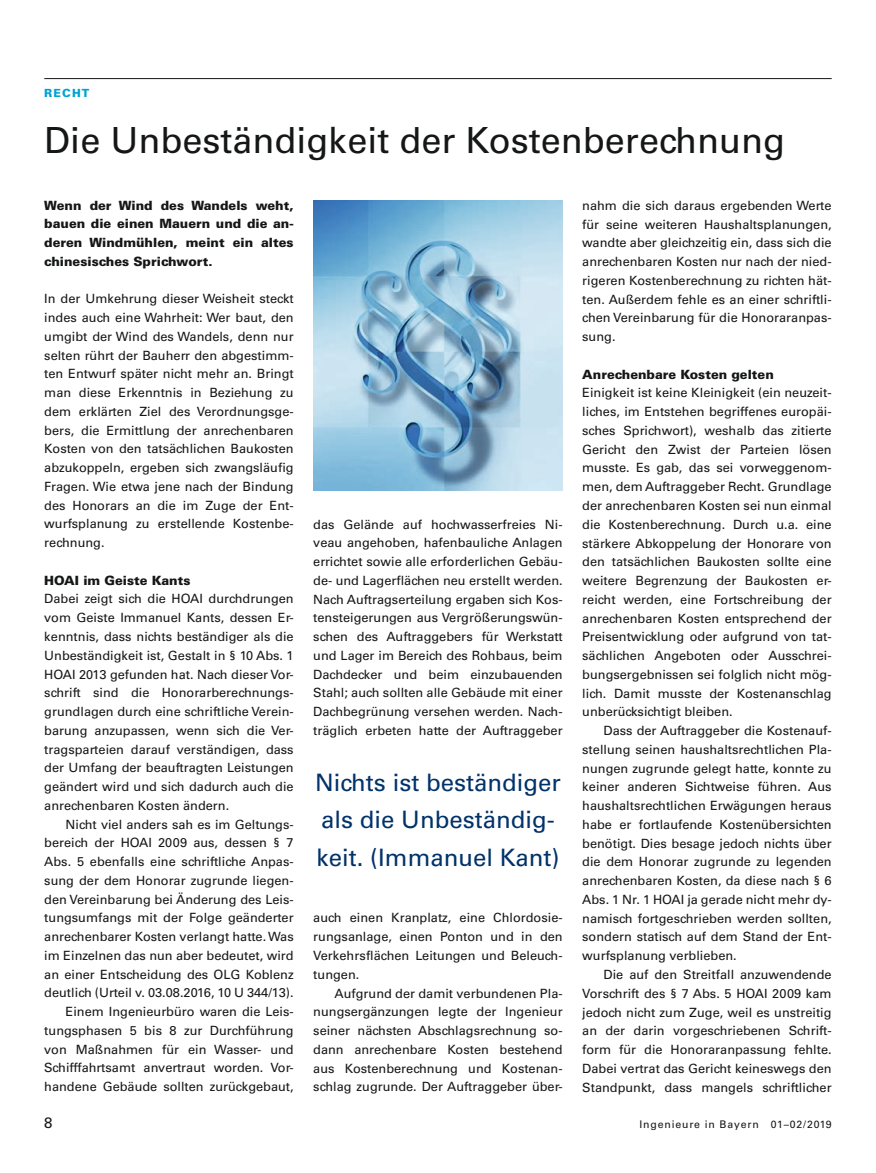
<style>
.page{position:relative;width:876px;height:1173px;background:#fff}
.page>*{position:absolute;margin:0;border:0;box-sizing:border-box;transform-origin:0 0}
.t1{font:36px "Univers LT Std";color:#151616}
.t2{font:24px/37.5px "Univers LT Std";color:#00326a}
.t3{font:15px "Univers LT Std";color:#151616}
.t4{font:12.75px/18.8px "Univers LT Std";color:#151616;text-align:justify}
.t5{font:900 12.75px/18.8px "Univers LT Std";color:#151616;text-align:justify}
.t6{font:900 11.25px "Univers LT Std";letter-spacing:.1em;color:#00a3d4}
.t7{font:10.5px "Univers LT Std";letter-spacing:.08em;color:#151616}
</style>
<div class="page">
<hr style="left:44px;top:78px;width:787px;height:1px;background:#151616">
<img style="left:313px;top:200px;width:249px;height:291px">
<p class="t6" style="left:44px;top:86px;width:47px">RECHT</p>
<h1 class="t1" style="left:44px;top:119px;width:742px">Die Unbeständigkeit der Kostenberechnung</h1>
<p class="t5" style="left:44px;top:195px;width:251px">Wenn der Wind des Wandels weht, bauen die einen Mauern und die an&shy;deren Windmühlen, meint ein altes chinesisches Sprichwort.</p>
<p class="t4" style="left:44px;top:289px;width:251px">In der Umkehrung dieser Weisheit steckt indes auch eine Wahrheit: Wer baut, den umgibt der Wind des Wandels, denn nur selten rührt der Bauherr den abgestimm&shy;ten Entwurf später nicht mehr an. Bringt man diese Erkenntnis in Beziehung zu dem erklärten Ziel des Verordnungsge&shy;bers, die Ermittlung der anrechenbaren Kosten von den tatsächlichen Baukosten abzukoppeln, ergeben sich zwangsläufig Fragen. Wie etwa jene nach der Bindung des Honorars an die im Zuge der Ent&shy;wurfsplanung zu erstellende Kostenbe&shy;rechnung.</p>
<p class="t5" style="left:44px;top:571px;width:148px">HOAI im Geiste Kants</p>
<p class="t4" style="left:44px;top:590px;width:251px">Dabei zeigt sich die HOAI durchdrungen vom Geiste Immanuel Kants, dessen Er&shy;kenntnis, dass nichts beständiger als die Unbeständigkeit ist, Gestalt in § 10 Abs. 1<br>HOAI 2013 gefunden hat. Nach dieser Vor&shy;schrift sind die Honorarberechnungs&shy;grundlagen durch eine schriftliche Verein&shy;barung anzupassen, wenn sich die Ver&shy;tragsparteien darauf verständigen, dass der Umfang der beauftragten Leistungen geändert wird und sich dadurch auch die anrechenbaren Kosten ändern.</p>
<p class="t4" style="left:44px;top:815px;width:251px;text-align:right">Nicht viel anders sah es im Geltungs&shy;bereich der HOAI 2009 aus, dessen § 7<br>Abs. 5 ebenfalls eine schriftliche Anpas&shy;sung der dem Honorar zugrunde liegen&shy;den Vereinbarung bei Änderung des Leis&shy;tungsumfangs mit der Folge geänderter anrechenbarer Kosten verlangt hatte. Was im Einzelnen das nun aber bedeutet, wird an einer Entscheidung des OLG Koblenz deutlich (Urteil v. 03.08.2016, 10 U 344/13).<br>Einem Ingenieurbüro waren die Leis&shy;tungsphasen 5 bis 8 zur Durchführung von Maßnahmen für ein Wasser- und Schifffahrtsamt anvertraut worden. Vor&shy;handene Gebäude sollten zurückgebaut,</p>
<p class="t4" style="left:582px;top:196px;width:251px">nahm die sich daraus ergebenden Werte für seine weiteren Haushaltsplanungen, wandte aber gleichzeitig ein, dass sich die anrechenbaren Kosten nur nach der nied&shy;rigeren Kostenberechnung zu richten hät&shy;ten. Außerdem fehle es an einer schriftli&shy;chen Vereinbarung für die Honoraranpas&shy;sung.</p>
<p class="t5" style="left:582px;top:365px;width:193px">Anrechenbare Kosten gelten</p>
<p class="t4" style="left:582px;top:384px;width:251px">Einigkeit ist keine Kleinigkeit (ein neuzeit&shy;liches, im Entstehen begriffenes europäi&shy;sches Sprichwort), weshalb das zitierte Gericht den Zwist der Parteien lösen musste. Es gab, das sei vorweggenom&shy;men, dem Auftraggeber Recht. Grundlage der anrechenbaren Kosten sei nun einmal die Kostenberechnung. Durch u.a. eine stärkere Abkoppelung der Honorare von den tatsächlichen Baukosten sollte eine weitere Begrenzung der Baukosten er&shy;reicht werden, eine Fortschreibung der anrechenbaren Kosten entsprechend der Preisentwicklung oder aufgrund von tat&shy;sächlichen Angeboten oder Ausschrei&shy;bungsergebnissen sei folglich nicht mög&shy;lich. Damit musste der Kostenanschlag unberücksichtigt bleiben.</p>
<p class="t4" style="left:582px;top:721px;width:251px;text-indent:21px">Dass der Auftraggeber die Kostenauf&shy;stellung seinen haushaltsrechtlichen Pla&shy;nungen zugrunde gelegt hatte, konnte zu keiner anderen Sichtweise führen. Aus haushaltsrechtlichen Erwägungen heraus habe er fortlaufende Kostenübersichten benötigt. Dies besage jedoch nichts über die dem Honorar zugrunde zu legenden anrechenbaren Kosten, da diese nach § 6<br>Abs. 1 Nr. 1 HOAI ja gerade nicht mehr dy&shy;namisch fortgeschrieben werden sollten, sondern statisch auf dem Stand der Ent&shy;wurfsplanung verblieben.</p>
<p class="t4" style="left:582px;top:965px;width:251px;text-indent:21px">Die auf den Streitfall anzuwendende Vorschrift des § 7 Abs. 5 HOAI 2009 kam jedoch nicht zum Zuge, weil es unstreitig an der darin vorgeschriebenen Schrift&shy;form für die Honoraranpassung fehlte.<br>Dabei vertrat das Gericht keineswegs den Standpunkt, dass mangels schriftlicher</p>
<p class="t4" style="left:313px;top:515px;width:251px">das Gelände auf hochwasserfreies Ni&shy;veau angehoben, hafenbauliche Anlagen errichtet sowie alle erforderlichen Gebäu&shy;de- und Lagerflächen neu erstellt werden.<br>Nach Auftragserteilung ergaben sich Kos&shy;tensteigerungen aus Vergrößerungswün&shy;schen des Auftraggebers für Werkstatt und Lager im Bereich des Rohbaus, beim Dachdecker und beim einzubauenden Stahl; auch sollten alle Gebäude mit einer Dachbegrünung versehen werden. Nach&shy;träglich erbeten hatte der Auftraggeber</p>
<h2 class="t2" style="left:315px;top:764px;width:247px">Nichts ist beständiger als die Unbeständig&shy;keit. (Immanuel Kant)</h2>
<p class="t4" style="left:313px;top:908px;width:251px">auch einen Kranplatz, eine Chlordosie&shy;rungsanlage, einen Ponton und in den Verkehrsflächen Leitungen und Beleuch&shy;tungen.</p>
<p class="t4" style="left:313px;top:984px;width:251px;text-indent:21px">Aufgrund der damit verbundenen Pla&shy;nungsergänzungen legte der Ingenieur seiner nächsten Abschlagsrechnung so&shy;dann anrechenbare Kosten bestehend aus Kostenberechnung und Kostenan&shy;schlag zugrunde. Der Auftraggeber über-</p>
<p class="t3" style="left:44px;top:1114px;width:10px">8</p>
<p class="t7" style="left:639px;top:1118px;width:194px">Ingenieure in Bayern 01–02/2019</p>
</div>
